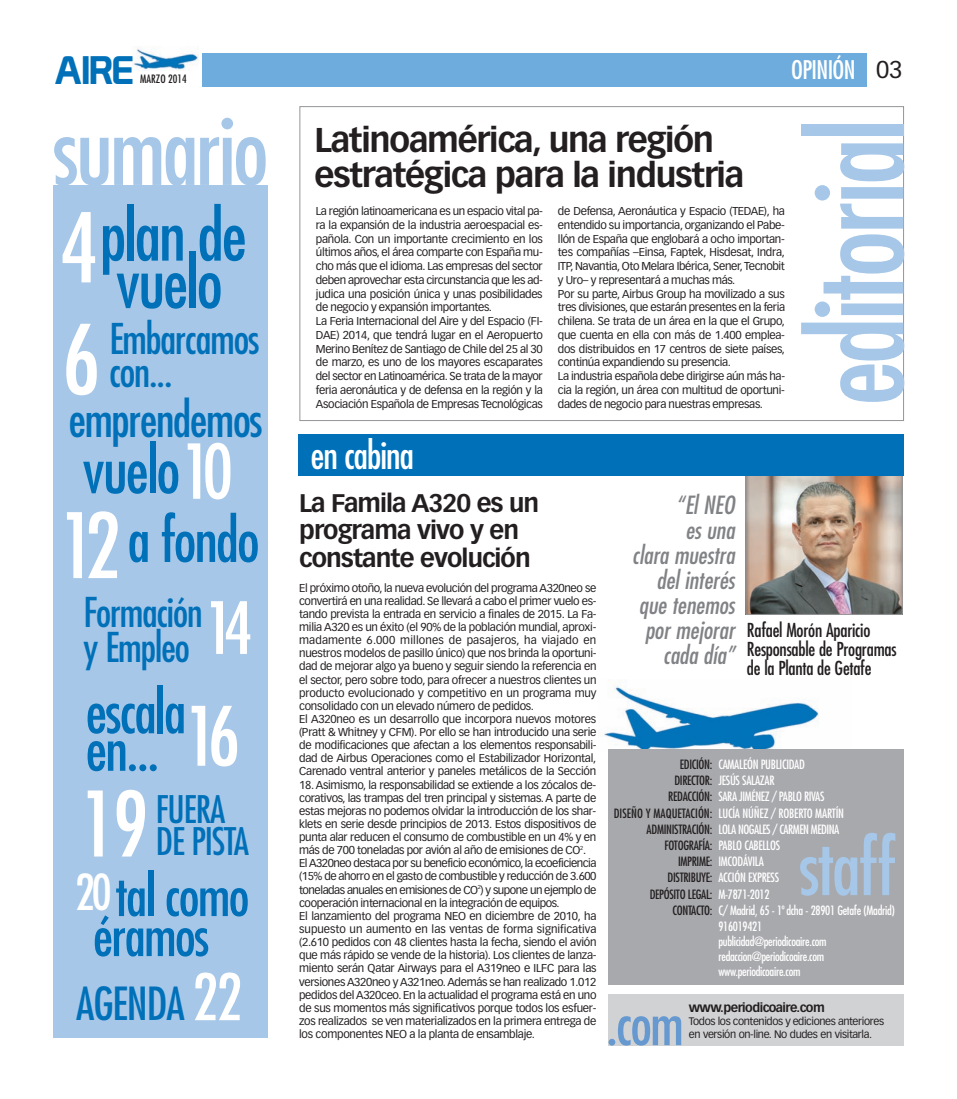
<style>
.page{position:relative;width:957px;height:1099px;background:#fff}
.page>*{position:absolute;margin:0;border:0;box-sizing:border-box;transform-origin:0 0}
.t1{font:condensed 123.12px "Futura";letter-spacing:-.025em;color:#a6c7e8}
.t2{font:condensed 93.75px "Futura";color:#fff}
.t3{font:condensed 93.25px "Futura";letter-spacing:-.025em;color:#a6c7e8}
.t4{font:condensed 87.5px "Futura";color:#fff}
.t5{font:condensed 79.5px "Futura";color:#fff}
.t6{font:condensed 74.38px "Futura";letter-spacing:-.025em;color:#a6c7e8}
.t7{font:condensed 73.5px "Futura";color:#fff}
.t8{font:condensed 69.88px "Futura";color:#fff}
.t9{font:condensed 68.25px "Futura";letter-spacing:-.025em;color:#0070b8}
.t10{font:condensed 62.5px "Futura";letter-spacing:-.025em;color:#0070b8}
.t11{font:condensed 59.25px "Futura";letter-spacing:-.025em;color:#0070b8}
.t12{font:condensed 58px "Futura";letter-spacing:-.025em;color:#0070b8}
.t13{font:condensed 56.5px "Futura";color:#6699cf}
.t14{font:condensed 54.62px/40px "Futura";letter-spacing:-.025em;color:#0070b8}
.t15{font:condensed 48.25px "Futura";color:#fff}
.t16{font:condensed 47.5px "Futura";letter-spacing:-.025em;color:#0070b8}
.t17{font:condensed 44.38px "Futura";letter-spacing:-.025em;color:#0070b8}
.t18{font:condensed 41.25px/32.9px "Futura";letter-spacing:-.025em;color:#0070b8}
.t19{font:condensed 40px/35.1px "Futura";letter-spacing:-.025em;color:#0070b8}
.t20{font:38.88px "Prototype";color:#0070b8}
.t21{font:condensed 37.38px "Futura";letter-spacing:-.025em;color:#fff}
.t22{font:condensed 37px/32.2px "Futura";letter-spacing:-.025em;color:#0070b8}
.t23{font:700 33.75px/35px "Vectora LH";letter-spacing:-.035em;color:#231f20}
.t24{font:700 25px/27.5px "Vectora LH";letter-spacing:-.035em;color:#231f20}
.t25{font:condensed 25px "Futura";letter-spacing:-.025em;color:#fff}
.t26{font:italic condensed 24.38px/25px "Futura";color:#808285;text-align:right}
.t27{font:condensed 18.75px/18.8px "Futura";letter-spacing:-.015em;color:#231f20}
.t28{font:condensed 12.5px/16.1px "Futura";letter-spacing:-.025em;color:#fff}
.t29{font:condensed 12.5px/16.1px "Futura";letter-spacing:-.025em;color:#231f20;text-align:right}
.t30{font:700 12.5px "Vectora LH";letter-spacing:-.04em;color:#231f20}
.t31{font:11.25px/13.1px "Vectora LH";letter-spacing:-.03em;color:#231f20}
.t32{font:condensed 11.25px "Futura";color:#231f20}
.t33{font:10.62px/13px "Vectora LH";letter-spacing:-.035em;color:#231f20}
.s1{font-size:93.25px;color:#fff}
.s2{font-size:87.5px;color:#fff}
.s3{font-size:62.5px;color:#fff}
.s4{font-family:"Vectora LH";font-stretch:normal;font-size:23.75px;color:#231f20}
</style>
<div class="page">
<img style="left:604px;top:685px;width:215px;height:64px">
<div style="left:608px;top:749px;width:295px;height:236px;background:#a8a9ad"></div>
<div style="left:202px;top:53px;width:664px;height:33px;background:#6eacdd"></div>
<img style="left:132px;top:47px;width:67px;height:24px">
<img style="left:747px;top:475px;width:153px;height:137px">
<div style="left:745px;top:464px;width:157px;height:150px;border:1px solid #939598"></div>
<div style="left:298px;top:434px;width:606px;height:41px;background:#0070b8"></div>
<div style="left:53px;top:185px;width:215px;height:853px;background:#a6c7e8"></div>
<div style="left:608px;top:994px;width:296px;height:51px;background:#d1d2d4"></div>
<h3 class="t20" style="left:55px;top:56px;width:81px">AIRE</h3>
<p class="t32" style="left:140px;top:74px;width:48px">MARZO 2014</p>
<h3 class="t3" style="left:53px;top:107px;width:217px">sumario</h3>
<h3 class="t9" style="left:60px;top:204px;width:188px"><span class="s1">4</span>plan de</h3>
<h3 class="t9" style="left:116px;top:251px;width:108px">vuelo</h3>
<h2 class="t2" style="left:62px;top:316px;width:40px">6</h2>
<h3 class="t18" style="left:109px;top:326px;width:152px">Embarcamos con...</h3>
<h3 class="t16" style="left:69px;top:397px;width:195px">emprendemos</h3>
<h3 class="t10" style="left:82px;top:441px;width:99px">vuelo</h3>
<h3 class="t7" style="left:182px;top:438px;width:53px">10</h3>
<h3 class="t11" style="left:60px;top:513px;width:201px"><span class="s2">12</span>a fondo</h3>
<h3 class="t8" style="left:205px;top:596px;width:49px">14</h3>
<h3 class="t19" style="left:83px;top:597px;width:121px">Formación y Empleo</h3>
<h3 class="t12" style="left:86px;top:685px;width:102px">escala</h3>
<h3 class="t12" style="left:86px;top:722px;width:75px">en...</h3>
<h3 class="t4" style="left:80px;top:783px;width:70px">19</h3>
<h3 class="t22" style="left:156px;top:796px;width:95px">FUERA<br>DE PISTA</h3>
<h3 class="t15" style="left:75px;top:870px;width:38px">20</h3>
<h3 class="t5" style="left:185px;top:699px;width:57px">16</h3>
<h3 class="t14" style="left:93px;top:880px;width:158px;text-indent:22px">tal como éramos</h3>
<h3 class="t17" style="left:76px;top:983px;width:168px">AGENDA <span class="s3">22</span></h3>
<h3 class="t25" style="left:791px;top:58px;width:113px">OPINIÓN <span class="s4">03</span></h3>
<h3 class="t23" style="left:314px;top:124px;width:431px">Latinoamérica, una región estratégica para la industria</h3>
<p class="t31" style="left:316px;top:205px;width:229px;line-height:13.8px">La región latinoamericana es un espacio vital pa&shy;ra la expansión de la industria aeroespacial es&shy;pañola. Con un importante crecimiento en los últimos años, el área comparte con España mu&shy;cho más que el idioma. Las empresas del sector deben aprovechar esta circunstancia que les ad&shy;judica una posición única y unas posibilidades de negocio y expansión importantes.<br>La Feria Internacional del Aire y del Espacio (FI-DAE) 2014, que tendrá lugar en el Aeropuerto Merino Benítez de Santiago de Chile del 25 al 30 de marzo, es uno de los mayores escaparates del sector en Latinoamérica. Se trata de la mayor feria aeronáutica y de defensa en la región y la Asociación Española de Empresas Tecnológicas</p>
<p class="t31" style="left:558px;top:205px;width:229px;line-height:13.8px">de Defensa, Aeronáutica y Espacio (TEDAE), ha entendido su importancia, organizando el Pabe&shy;llón de España que englobará a ocho importan&shy;tes compañías –Einsa, Faptek, Hisdesat, Indra, ITP, Navantia, Oto Melara Ibérica, Sener,Tecnobit y Uro– y representará a muchas más.<br>Por su parte, Airbus Group ha movilizado a sus tres divisiones, que estarán presentes en la feria chilena. Se trata de un área en la que el Grupo, que cuenta en ella con más de 1.400 emplea&shy;dos distribuidos en 17 centros de siete países, continúa expandiendo su presencia.<br>La industria española debe dirigirse aún más ha&shy;cia la región, un área con multitud de oportuni&shy;dades de negocio para nuestras empresas.</p>
<h3 class="t21" style="left:311px;top:437px;width:105px">en cabina</h3>
<h1 class="t1" style="left:801px;top:405px;width:288px;rotate:-90deg">editorial</h1>
<h3 class="t24" style="left:299px;top:491px;width:242px">La Famila A320 es un programa vivo y en constante evolución</h3>
<p class="t31" style="left:299px;top:581px;width:299px">El próximo otoño, la nueva evolución del programa A320neo se convertirá en una realidad. Se llevará a cabo el primer vuelo es&shy;tando prevista la entrada en servicio a finales de 2015. La Fa&shy;milia A320 es un éxito (el 90% de la población mundial, aproxi&shy;madamente 6.000 millones de pasajeros, ha viajado en nuestros modelos de pasillo único) que nos brinda la oportuni&shy;dad de mejorar algo ya bueno y seguir siendo la referencia en el sector, pero sobre todo, para ofrecer a nuestros clientes un producto evolucionado y competitivo en un programa muy consolidado con un elevado número de pedidos.<br>El A320neo es un desarrollo que incorpora nuevos motores (Pratt &amp; Whitney y CFM). Por ello se han introducido una serie de modificaciones que afectan a los elementos responsabili&shy;dad de Airbus Operaciones como el Estabilizador Horizontal, Carenado ventral anterior y paneles metálicos de la Sección</p>
<p class="t31" style="left:299px;top:778px;width:299px">18. Asimismo, la responsabilidad se extiende a los zócalos de&shy;corativos, las trampas del tren principal y sistemas. A parte de estas mejoras no podemos olvidar la introducción de los shar&shy;klets en serie desde principios de 2013. Estos dispositivos de punta alar reducen el consumo de combustible en un 4% y en más de 700 toneladas por avión al año de emisiones de CO<sup>2</sup>.<br>El A320neo destaca por su beneficio económico, la ecoeficiencia (15% de ahorro en el gasto de combustible y reducción de 3.600 toneladas anuales en emisiones de CO<sup>2</sup>) y supone un ejemplo de cooperación internacional en la integración de equipos.<br>El lanzamiento del programa NEO en diciembre de 2010, ha supuesto un aumento en las ventas de forma significativa (2.610 pedidos con 48 clientes hasta la fecha, siendo el avión que más rápido se vende de la historia). Los clientes de lanza&shy;miento serán Qatar Airways para el A319neo e ILFC para las versiones A320neo y A321neo.Además se han realizado 1.012 pedidos del A320ceo. En la actualidad el programa está en uno de sus momentos más significativos porque todos los esfuer&shy;zos realizados se ven materializados en la primera entrega de los componentes NEO a la planta de ensamblaje.</p>
<h3 class="t26" style="left:632px;top:494px;width:108px">“ElNEO esuna<br>clara muestra delinterés que tenemos pormejorar cada día”</h3>
<h3 class="t27" style="left:747px;top:622px;width:151px">Rafael Morón Aparicio<br>Responsable de Programas de la Planta de Getafe</h3>
<p class="t29" style="left:614px;top:757px;width:100px">EDICIÓN:<br>DIRECTOR:<br>REDACCIÓN:<br>DISEÑO Y MAQUETACIÓN:<br>ADMINISTRACIÓN:<br>FOTOGRAFÍA:<br>IMPRIME:<br>DISTRIBUYE:<br>DEPÓSITO LEGAL:<br>CONTACTO:</p>
<p class="t28" style="left:718px;top:757px;width:178px">CAMALEÓN PUBLICIDAD<br>JESÚS SALAZAR<br>SARA JIMÉNEZ / PABLO RIVAS<br>LUCÍA NÚÑEZ / ROBERTO MARTÍN<br>LOLA NOGALES / CARMEN MEDINA<br>PABLO CABELLOS<br>IMCODÁVILA<br>ACCIÓN EXPRESS<br>M-7871-2012<br>C/ Madrid, 65 - 1º dcha - 28901 Getafe (Madrid)<br>916019421</p>
<p class="t28" style="left:718px;top:934px;width:110px;line-height:15px">publicidad@periodicoaire.com redaccion@periodicoaire.com www.periodicoaire.com</p>
<h3 class="t6" style="left:799px;top:833px;width:98px">staff</h3>
<p class="t30" style="left:689px;top:1001px;width:138px">www.periodicoaire.com</p>
<p class="t33" style="left:689px;top:1015px;width:197px">Todos los contenidos y ediciones anteriores en versión on-line. No dudes en visitarla.</p>
<h3 class="t13" style="left:606px;top:998px;width:79px">.com</h3>
</div>
